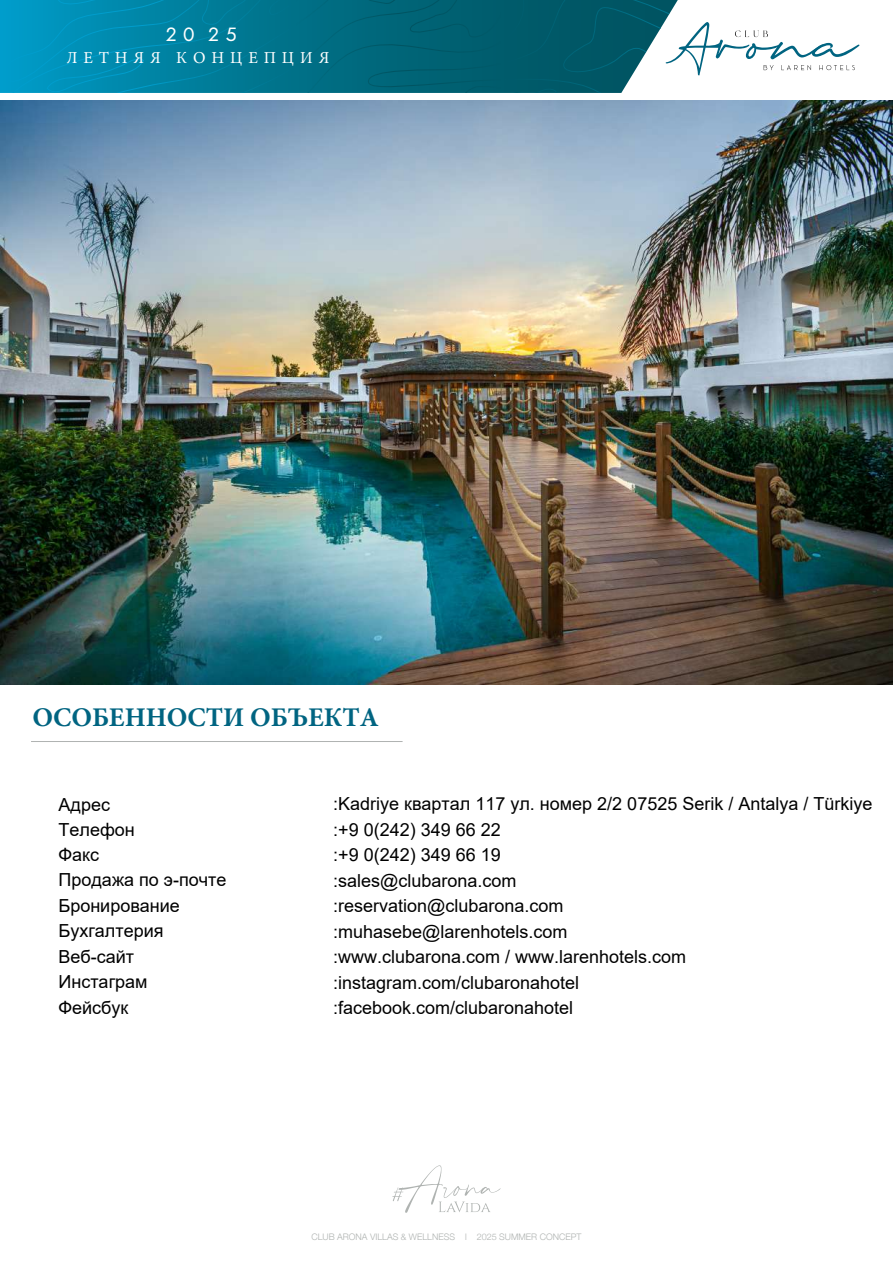
<style>
.page{position:relative;width:893px;height:1263px;background:#fff}
.page>*{position:absolute;margin:0;border:0;box-sizing:border-box;transform-origin:0 0}
.t1{font:700 27px "Minion Pro";color:#006481}
.t2{font:19.05px "Jost";color:#fff}
.t3{font:18px/25.3px "Arial";color:#000}
.t4{font:16.8px "Minion Pro";letter-spacing:.35em;color:#fff}
.t5{font:300 9px "Helvetica Neue";color:#afb3b1}
</style>
<div class="page">
<svg style="left:0;top:0;width:678px;height:93px;background:#07758e"></svg>
<svg style="left:666px;top:22px;width:194px;height:53px"></svg>
<svg style="left:392px;top:1165px;width:109px;height:48px"></svg>
<hr style="left:31px;top:741px;width:372px;height:1px;background:#afb2b1">
<img style="left:1px;top:100px;width:891px;height:584px">
<p class="t2" style="left:166px;top:21px;width:72px">20 25</p>
<p class="t4" style="left:67px;top:46px;width:264px">ЛЕТНЯЯ КОНЦЕПЦИЯ</p>
<h1 class="t1" style="left:32px;top:698px;width:348px">ОСОБЕННОСТИ ОБЪЕКТА</h1>
<p class="t3" style="left:59px;top:792px;width:169px">Адрес<br>Телефон<br>Факс<br>Продажа по э-почте<br>Бронирование<br>Бухгалтерия<br>Веб-сайт<br>Инстаграм<br>Фейсбук</p>
<p class="t3" style="left:333px;top:791px;width:541px">:Kadriye квартал 117 ул. номер 2/2 07525 Serik / Antalya / Türkiye :+9 0(242) 349 66 22<br>:+9 0(242) 349 66 19<br>:sales@clubarona.com<br>:reservation@clubarona.com<br>:muhasebe@larenhotels.com<br>:www.clubarona.com / www.larenhotels.com :instagram.com/clubaronahotel<br>:facebook.com/clubaronahotel</p>
<p class="t5" style="left:311px;top:1229px;width:271px">CLUB ARONA VILLAS &amp; WELLNESS l 2025 SUMMER CONCEPT</p>
</div>
